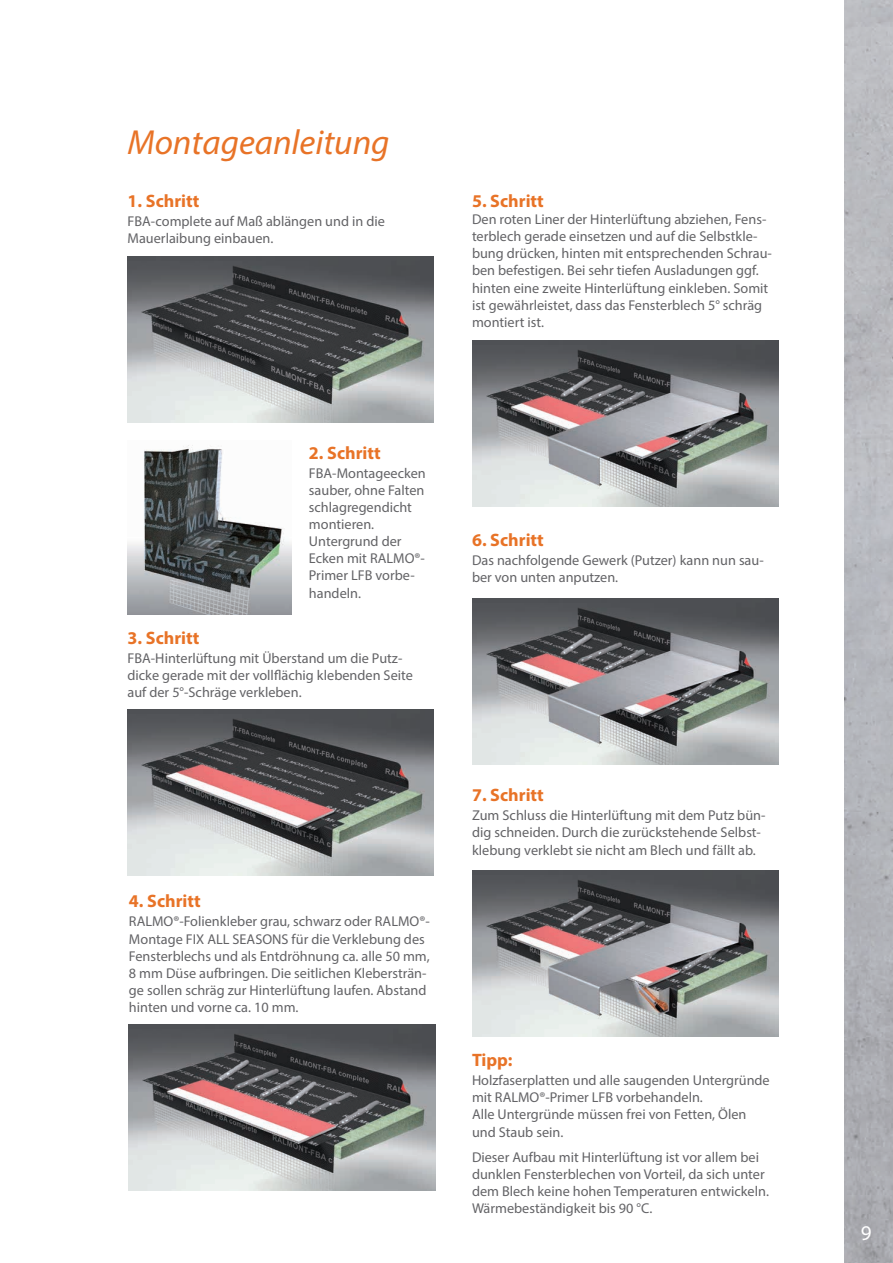
<style>
.page{position:relative;width:893px;height:1263px;background:#fff}
.page>*{position:absolute;margin:0;border:0;box-sizing:border-box;transform-origin:0 0}
.t1{font:italic 34.8px "Myriad Pro";color:#e87327}
.t2{font:21px "Myriad Pro";color:#fff}
.t3{font:700 18px "Myriad Pro";color:#e87327}
.t4{font:14.25px/17.1px "Myriad Pro";color:#636366}
</style>
<div class="page">
<img style="left:844px;top:0;width:49px;height:1263px">
<img style="left:128px;top:256px;width:306px;height:166px">
<img style="left:129px;top:1025px;width:306px;height:166px">
<img style="left:472px;top:598px;width:306px;height:166px">
<img style="left:128px;top:709px;width:306px;height:166px">
<img style="left:472px;top:340px;width:306px;height:166px">
<img style="left:472px;top:870px;width:306px;height:166px">
<img style="left:128px;top:445px;width:164px;height:169px">
<h1 class="t1" style="left:128px;top:121px;width:263px">Montageanleitung</h1>
<p class="t3" style="left:128px;top:189px;width:73px">1. Schritt</p>
<p class="t4" style="left:128px;top:213px;width:259px">FBA-complete auf Maß ablängen und in die<br>Mauerlaibung einbauen.</p>
<p class="t3" style="left:472px;top:189px;width:73px">5. Schritt</p>
<p class="t4" style="left:472px;top:211px;width:301px">Den roten Liner der Hinterlüftung abziehen, Fens&shy;terblech gerade einsetzen und auf die Selbstkle&shy;bung drücken, hinten mit entsprechenden Schrau&shy;ben befestigen. Bei sehr tiefen Ausladungen ggf. hinten eine zweite Hinterlüftung einkleben. Somit ist gewährleistet, dass das Fensterblech 5° schräg montiert ist.</p>
<p class="t3" style="left:309px;top:441px;width:73px">2. Schritt</p>
<p class="t4" style="left:309px;top:464px;width:118px">FBA-Montageecken sauber, ohne Falten schlagregendicht montieren.<br>Untergrund der<br>Ecken mit RALMO®-<br>Primer LFB vorbe&shy;handeln.</p>
<p class="t3" style="left:128px;top:626px;width:73px">3. Schritt</p>
<p class="t4" style="left:128px;top:649px;width:287px">FBA-Hinterlüftung mit Überstand um die Putz&shy;dicke gerade mit der vollflächig klebenden Seite auf der 5°-Schräge verkleben.</p>
<p class="t3" style="left:129px;top:889px;width:73px">4. Schritt</p>
<p class="t4" style="left:129px;top:913px;width:302px">RALMO®-Folienkleber grau, schwarz oder RALMO®- Montage FIX ALL SEASONS für die Verklebung des Fensterblechs und als Entdröhnung ca. alle 50 mm, 8 mm Düse aufbringen. Die seitlichen Klebersträn&shy;ge sollen schräg zur Hinterlüftung laufen. Abstand hinten und vorne ca. 10 mm.</p>
<p class="t3" style="left:472px;top:528px;width:73px">6. Schritt</p>
<p class="t4" style="left:472px;top:552px;width:293px">Das nachfolgende Gewerk (Putzer) kann nun sau&shy;ber von unten anputzen.</p>
<p class="t3" style="left:472px;top:783px;width:73px">7. Schritt</p>
<p class="t4" style="left:472px;top:807px;width:295px">Zum Schluss die Hinterlüftung mit dem Putz bün&shy;dig schneiden. Durch die zurückstehende Selbst&shy;klebung verklebt sie nicht am Blech und fällt ab.</p>
<p class="t3" style="left:472px;top:1048px;width:42px">Tipp:</p>
<p class="t4" style="left:472px;top:1072px;width:299px">Holzfaserplatten und alle saugenden Untergründe mit RALMO®-Primer LFB vorbehandeln.<br>Alle Untergründe müssen frei von Fetten, Ölen und Staub sein.</p>
<p class="t4" style="left:472px;top:1148px;width:298px">Dieser Aufbau mit Hinterlüftung ist vor allem bei dunklen Fensterblechen von Vorteil, da sich unter dem Blech keine hohen Temperaturen entwickeln.<br>Wärmebeständigkeit bis 90 °C.</p>
<h2 class="t2" style="left:861px;top:1220px;width:12px">9</h2>
</div>
